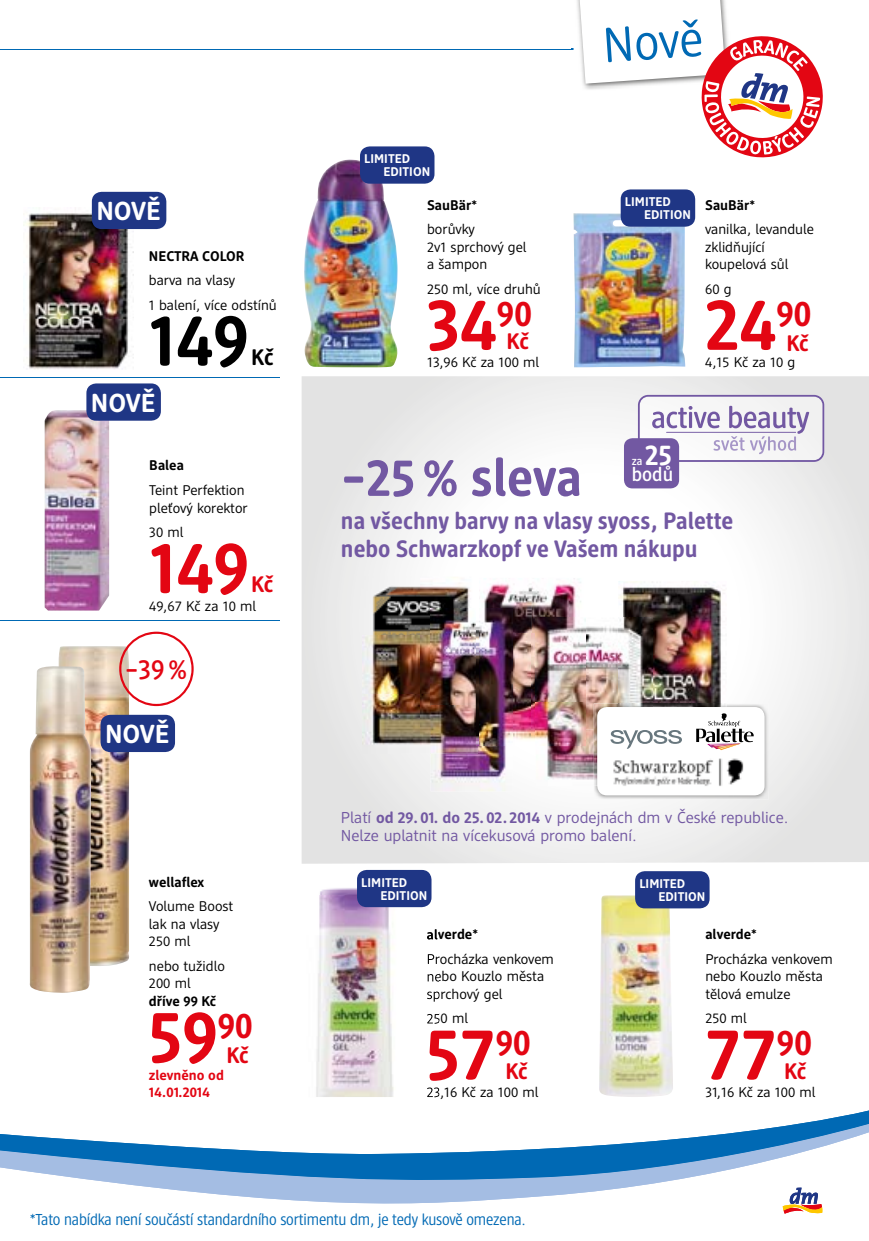
<style>
.page{position:relative;width:869px;height:1241px;background:#fff}
.page>*{position:absolute;margin:0;border:0;box-sizing:border-box;transform-origin:0 0}
.t1{font:700 72.8px "DM Brand";color:#e30613}
.t2{font:700 72.8px "DM Brand";color:#000}
.t3{font:700 52.5px "DM Brand";color:#7258a2}
.t4{font:49px "DM Brand";color:#0069b4}
.t5{font:700 28.7px "DM Brand";color:#fff}
.t6{font:500 27.65px "DM Brand";color:#e30613}
.t7{font:700 25.9px "DM Support";color:#fff}
.t8{font:700 23.62px/28.3px "DM Brand";color:#7258a2}
.t9{font:700 22.4px "DM Brand";letter-spacing:-.02em;color:#e30613}
.t10{font:700 22.4px "DM Brand";color:#000}
.t11{font:500 19.43px "DM Brand";color:#fff}
.t12{font:15.75px/17.5px "DM Support";color:#7258a2}
.t13{font:15.75px "DM Intelligence";letter-spacing:-.01em;color:#0069b4}
.t14{font:14px/17.5px "DM Support";color:#000}
.t15{font:700 14px "DM Support";color:#000}
.t16{font:700 14px/17.5px "DM Support";color:#e30613}
.t17{font:700 12.6px/13.1px "DM Support";color:#fff}
.t18{font:500 11.55px "DM Brand";color:#fff}
.s1{font-weight:700}
</style>
<div class="page">
<hr style="left:0;top:49px;width:823px;height:1px;background:#0069b4">
<hr style="left:0;top:620px;width:823px;height:1px;background:#0069b4">
<hr style="left:0;top:377px;width:823px;height:1px;background:#0069b4">
<div style="left:280px;top:360px;width:588px;height:534px;background:#fff"></div>
<svg style="left:571px;top:0;width:252px;height:158px"></svg>
<svg style="left:301px;top:376px;width:567px;height:487px"></svg>
<svg style="left:784px;top:1212px;width:38px;height:1px"></svg>
<svg style="left:117px;top:1183px;width:706px;height:29px"></svg>
<svg style="left:0;top:1110px;width:868px;height:73px"></svg>
<img style="left:24px;top:208px;width:110px;height:161px">
<div style="left:92px;top:192px;width:74px;height:37px;background:#1f3685;border-radius:10px"></div>
<img style="left:316px;top:894px;width:122px;height:202px">
<img style="left:320px;top:885px;width:112px;height:9px">
<svg style="left:427px;top:929px;width:11px;height:10px"></svg>
<svg style="left:427px;top:953px;width:11px;height:10px"></svg>
<svg style="left:427px;top:971px;width:11px;height:10px"></svg>
<svg style="left:427px;top:988px;width:11px;height:13px"></svg>
<svg style="left:427px;top:1013px;width:11px;height:10px"></svg>
<img style="left:429px;top:1030px;width:9px;height:50px">
<svg style="left:427px;top:1086px;width:11px;height:10px"></svg>
<img style="left:304px;top:159px;width:94px;height:208px">
<img style="left:59px;top:646px;width:71px;height:320px">
<svg style="left:119px;top:631px;width:74px;height:75px"></svg>
<img style="left:30px;top:666px;width:61px;height:327px">
<div style="left:100px;top:714px;width:75px;height:38px;background:#1f3685;border-radius:10px"></div>
<img style="left:573px;top:213px;width:112px;height:154px">
<div style="left:620px;top:189px;width:74px;height:38px;background:#1f3685;border-radius:10px"></div>
<div style="left:357px;top:869px;width:74px;height:38px;background:#1f3685;border-radius:10px"></div>
<div style="left:360px;top:146px;width:74px;height:38px;background:#1f3685;border-radius:10px"></div>
<svg style="left:637px;top:395px;width:186px;height:67px"></svg>
<div style="left:623px;top:438px;width:55px;height:50px;background:#7258a2;border-radius:9px"></div>
<img style="left:362px;top:576px;width:116px;height:59px">
<img style="left:362px;top:635px;width:68px;height:118px">
<img style="left:478px;top:578px;width:107px;height:55px">
<img style="left:512px;top:633px;width:23px;height:112px">
<img style="left:476px;top:578px;width:2px;height:30px">
<img style="left:430px;top:745px;width:82px;height:46px">
<img style="left:430px;top:608px;width:46px;height:97px">
<img style="left:430px;top:705px;width:48px;height:48px">
<img style="left:476px;top:608px;width:36px;height:137px">
<img style="left:618px;top:581px;width:108px;height:122px">
<img style="left:585px;top:617px;width:33px;height:112px">
<img style="left:535px;top:729px;width:58px;height:56px">
<img style="left:535px;top:617px;width:50px;height:128px">
<img style="left:618px;top:617px;width:34px;height:86px">
<img style="left:593px;top:703px;width:175px;height:96px">
<img style="left:593px;top:703px;width:59px;height:82px">
<div style="left:597px;top:707px;width:167px;height:88px;background:#fff;border-radius:10px"></div>
<svg style="left:610px;top:730px;width:71px;height:18px"></svg>
<svg style="left:696px;top:713px;width:57px;height:37px"></svg>
<img style="left:613px;top:758px;width:131px;height:28px">
<img style="left:599px;top:895px;width:74px;height:201px">
<div style="left:634px;top:871px;width:75px;height:37px;background:#1f3685;border-radius:10px"></div>
<img style="left:45px;top:410px;width:64px;height:200px">
<div style="left:86px;top:383px;width:75px;height:37px;background:#1f3685;border-radius:10px"></div>
<h3 class="t7" style="left:96px;top:195px;width:66px">NOVĚ</h3>
<p class="t15" style="left:149px;top:247px;width:97px">NECTRA COLOR</p>
<p class="t14" style="left:149px;top:267px;width:129px;line-height:24.5px">barva na vlasy<br>1 balení, více odstínů</p>
<h1 class="t2" style="left:149px;top:294px;width:101px">149</h1>
<h3 class="t10" style="left:251px;top:343px;width:24px">Kč</h3>
<h3 class="t7" style="left:91px;top:386px;width:66px">NOVĚ</h3>
<p class="t15" style="left:149px;top:456px;width:36px">Balea</p>
<p class="t14" style="left:149px;top:481px;width:100px">Teint Perfektion pleťový korektor</p>
<p class="t14" style="left:149px;top:523px;width:36px">30 ml</p>
<h1 class="t1" style="left:149px;top:521px;width:101px">149</h1>
<p class="t14" style="left:149px;top:596px;width:108px">49,67 Kč za 10 ml</p>
<h3 class="t9" style="left:251px;top:570px;width:24px">Kč</h3>
<h3 class="t6" style="left:125px;top:652px;width:64px">–39 %</h3>
<h3 class="t7" style="left:105px;top:717px;width:66px">NOVĚ</h3>
<p class="t15" style="left:149px;top:873px;width:57px">wellaflex</p>
<p class="t14" style="left:149px;top:897px;width:86px">Volume Boost lak na vlasy<br>250 ml</p>
<p class="t14" style="left:149px;top:956px;width:77px">nebo tužidlo<br>200 ml</p>
<p class="t15" style="left:149px;top:992px;width:69px">dříve 99 Kč</p>
<h1 class="t1" style="left:149px;top:990px;width:105px">59<sup>90</sup></h1>
<p class="t16" style="left:149px;top:1065px;width:76px">zlevněno od<br>14.01.2014</p>
<h3 class="t9" style="left:226px;top:1040px;width:24px">Kč</h3>
<p class="t17" style="left:383px;top:152px;width:48px;text-indent:-19px">LIMITED<br>EDITION</p>
<h3 class="t4" style="left:600px;top:15px;width:102px;rotate:-4deg">Nově</h3>
<p class="t17" style="left:643px;top:195px;width:48px;text-indent:-19px">LIMITED<br>EDITION</p>
<p class="t15" style="left:704px;top:196px;width:51px">SauBär*</p>
<p class="t14" style="left:704px;top:220px;width:110px">vanilka, levandule zklidňující koupelová sůl</p>
<p class="t14" style="left:704px;top:280px;width:28px">60 g</p>
<h1 class="t1" style="left:704px;top:278px;width:108px">24<sup>90</sup></h1>
<p class="t14" style="left:704px;top:353px;width:92px">4,15 Kč za 10 g</p>
<p class="t15" style="left:427px;top:196px;width:51px">SauBär*</p>
<p class="t14" style="left:427px;top:220px;width:101px">borůvky<br>2v1 sprchový gel a šampon</p>
<p class="t14" style="left:427px;top:280px;width:115px">250 ml, více druhů</p>
<h1 class="t1" style="left:427px;top:278px;width:106px">34<sup>90</sup></h1>
<p class="t14" style="left:427px;top:353px;width:114px">13,96 Kč za 100 ml</p>
<h3 class="t9" style="left:506px;top:327px;width:24px">Kč</h3>
<h3 class="t9" style="left:786px;top:328px;width:24px">Kč</h3>
<h3 class="t5" style="left:645px;top:436px;width:28px">25</h3>
<h3 class="t11" style="left:631px;top:462px;width:43px">bodů</h3>
<h2 class="t3" style="left:341px;top:444px;width:242px">–25 % sleva</h2>
<h3 class="t8" style="left:341px;top:505px;width:394px">na všechny barvy na vlasy syoss, Palette nebo Schwarzkopf ve Vašem nákupu</h3>
<p class="t18" style="left:631px;top:453px;width:12px">za</p>
<p class="t12" style="left:341px;top:808px;width:449px">Platí <span class="s1">od 29.01. do 25.02. 2014</span> v prodejnách dm v České republice.<br>Nelze uplatnit na vícekusová promo balení.</p>
<p class="t17" style="left:380px;top:875px;width:48px;text-indent:-19px">LIMITED<br>EDITION</p>
<p class="t17" style="left:658px;top:876px;width:48px;text-indent:-19px">LIMITED<br>EDITION</p>
<p class="t15" style="left:426px;top:925px;width:53px">alverde*</p>
<p class="t14" style="left:426px;top:949px;width:129px">Procházka venkovem nebo Kouzlo města sprchový gel</p>
<p class="t14" style="left:426px;top:1009px;width:43px">250 ml</p>
<h1 class="t1" style="left:426px;top:1008px;width:106px">57<sup>90</sup></h1>
<p class="t14" style="left:426px;top:1082px;width:113px">23,16 Kč za 100 ml</p>
<h3 class="t9" style="left:505px;top:1056px;width:24px">Kč</h3>
<p class="t15" style="left:705px;top:925px;width:53px">alverde*</p>
<p class="t14" style="left:705px;top:949px;width:129px">Procházka venkovem nebo Kouzlo města tělová emulze</p>
<p class="t14" style="left:705px;top:1009px;width:43px">250 ml</p>
<h1 class="t1" style="left:705px;top:1008px;width:108px">77<sup>90</sup></h1>
<p class="t14" style="left:705px;top:1082px;width:112px">31,16 Kč za 100 ml</p>
<h3 class="t9" style="left:783px;top:1056px;width:24px">Kč</h3>
<p class="t13" style="left:30px;top:1208px;width:497px">*Tato nabídka není součástí standardního sortimentu dm, je tedy kusově omezena.</p>
</div>
